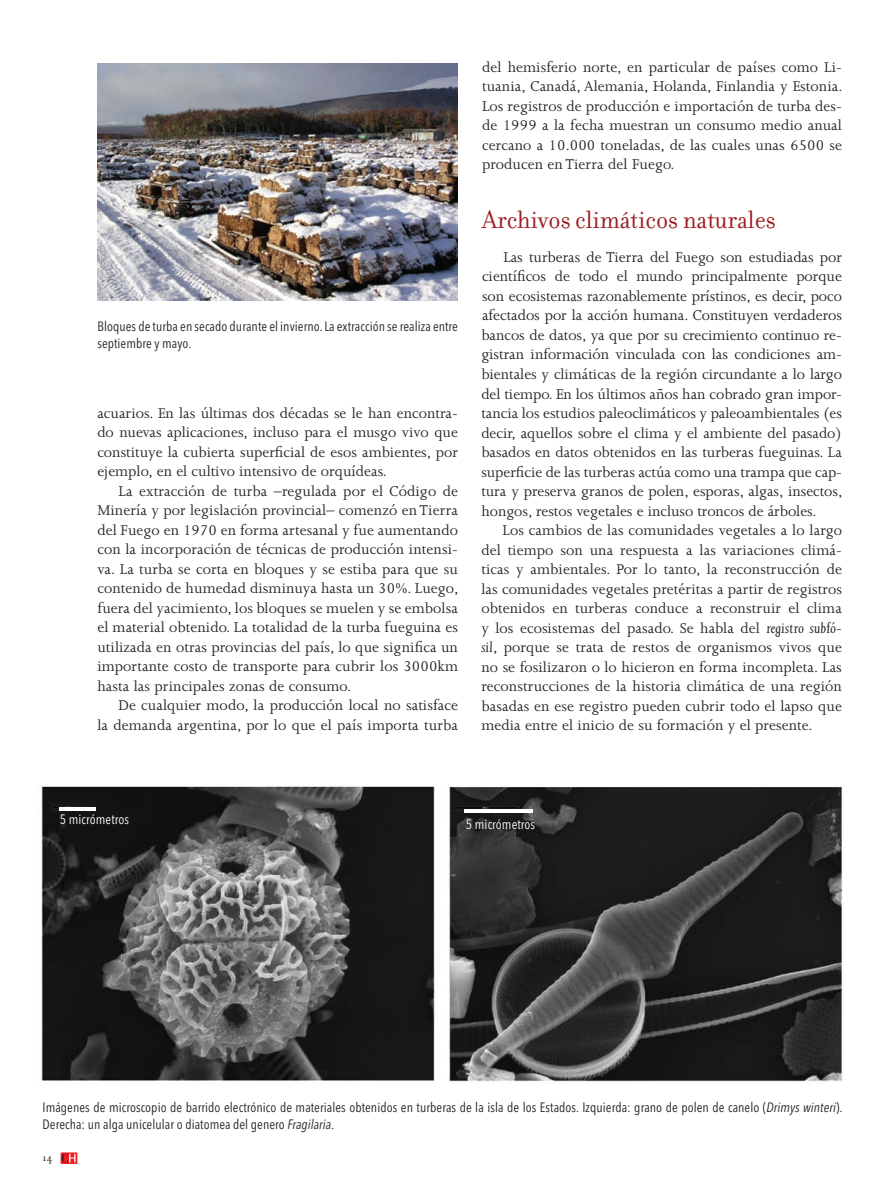
<style>
.page{position:relative;width:893px;height:1191px;background:#fff}
.page>*{position:absolute;margin:0;border:0;box-sizing:border-box;transform-origin:0 0}
._1_l_nea_Subt_tulos{font:27px "Filosofia";color:#9d1d1f;scale:.95 1}
.Txt_gral{font:16.2px/19.5px "Joanna";letter-spacing:.005em;color:#231f20;text-align:justify}
.Ep_grafes{font:condensed 13.5px/16.5px "Avenir Next LT Pro";letter-spacing:.005em;color:#231f20}
.Ep_grafes-2{font:condensed 13.5px "Avenir Next LT Pro";letter-spacing:.005em;color:#fff}
.t1{font:11.25px "Filosofia";color:#231f20}
.s1{font-style:italic}
</style>
<div class="page">
<img style="left:41px;top:786px;width:802px;height:296px">
<img style="left:97px;top:63px;width:361px;height:237px">
<hr style="left:60px;top:807px;width:36px;height:3px;background:#fff">
<hr style="left:465px;top:809px;width:68px;height:4px;background:#fff">
<svg style="left:61px;top:1152px;width:16px;height:12px"></svg>
<svg style="left:62px;top:1153px;width:14px;height:9px"></svg>
<p class="Ep_grafes" style="left:97px;top:318px;width:362px">Bloques de turba en secado durante el invierno. La extracción se realiza entre septiembre y mayo.</p>
<p class="Txt_gral" style="left:97px;top:403px;width:362px">acuarios. En las últimas dos décadas se le han encontra&shy;do nuevas aplicaciones, incluso para el musgo vivo que constituye la cubierta superficial de esos ambientes, por ejemplo, en el cultivo intensivo de orquídeas.</p>
<p class="Txt_gral" style="left:97px;top:481px;width:363px;text-indent:21px">La extracción de turba –regulada por el Código de Minería y por legislación provincial– comenzó en Tierra del Fuego en 1970 en forma artesanal y fue aumentando con la incorporación de técnicas de producción intensi&shy;va. La turba se corta en bloques y se estiba para que su contenido de humedad disminuya hasta un 30%. Luego, fuera del yacimiento, los bloques se muelen y se embolsa el material obtenido. La totalidad de la turba fueguina es utilizada en otras provincias del país, lo que significa un importante costo de transporte para cubrir los 3000km hasta las principales zonas de consumo.</p>
<p class="Txt_gral" style="left:97px;top:695px;width:362px;text-align:right">De cualquier modo, la producción local no satisface<br>la demanda argentina, por lo que el país importa turba</p>
<p class="Txt_gral" style="left:482px;top:57px;width:362px">del hemisferio norte, en particular de países como Li&shy;tuania, Canadá, Alemania, Holanda, Finlandia y Estonia.<br>Los registros de producción e importación de turba des&shy;de 1999 a la fecha muestran un consumo medio anual cercano a 10.000 toneladas, de las cuales unas 6500 se producen en Tierra del Fuego.</p>
<p class="_1_l_nea_Subt_tulos" style="left:482px;top:205px;width:311px">Archivos climáticos naturales</p>
<p class="Txt_gral" style="left:481px;top:247px;width:363px;text-indent:22px">Las turberas de Tierra del Fuego son estudiadas por científicos de todo el mundo principalmente porque son ecosistemas razonablemente prístinos, es decir, poco afectados por la acción humana. Constituyen verdaderos bancos de datos, ya que por su crecimiento continuo re&shy;gistran información vinculada con las condiciones am&shy;bientales y climáticas de la región circundante a lo largo del tiempo. En los últimos años han cobrado gran impor&shy;tancia los estudios paleoclimáticos y paleoambientales (es decir, aquellos sobre el clima y el ambiente del pasado) basados en datos obtenidos en las turberas fueguinas. La superficie de las turberas actúa como una trampa que cap&shy;tura y preserva granos de polen, esporas, algas, insectos, hongos, restos vegetales e incluso troncos de árboles.</p>
<p class="Txt_gral" style="left:481px;top:520px;width:362px;text-indent:21px">Los cambios de las comunidades vegetales a lo largo del tiempo son una respuesta a las variaciones climá&shy;ticas y ambientales. Por lo tanto, la reconstrucción de las comunidades vegetales pretéritas a partir de registros obtenidos en turberas conduce a reconstruir el clima y los ecosistemas del pasado. Se habla del <span class="s1">registro subfó&shy;sil</span>, porque se trata de restos de organismos vivos que no se fosilizaron o lo hicieron en forma incompleta. Las reconstrucciones de la historia climática de una región basadas en ese registro pueden cubrir todo el lapso que media entre el inicio de su formación y el presente.</p>
<p class="Ep_grafes-2" style="left:60px;top:811px;width:71px">5 micrómetros</p>
<p class="Ep_grafes-2" style="left:466px;top:815px;width:71px">5 micrómetros</p>
<p class="Ep_grafes" style="left:43px;top:1099px;width:801px">Imágenes de microscopio de barrido electrónico de materiales obtenidos en turberas de la isla de los Estados. Izquierda: grano de polen de canelo (<span class="s1">Drimys winteri</span>).<br>Derecha: un alga unicelular o diatomea del genero <span class="s1">Fragilaria</span>.</p>
<p class="t1" style="left:43px;top:1151px;width:12px">14</p>
</div>
